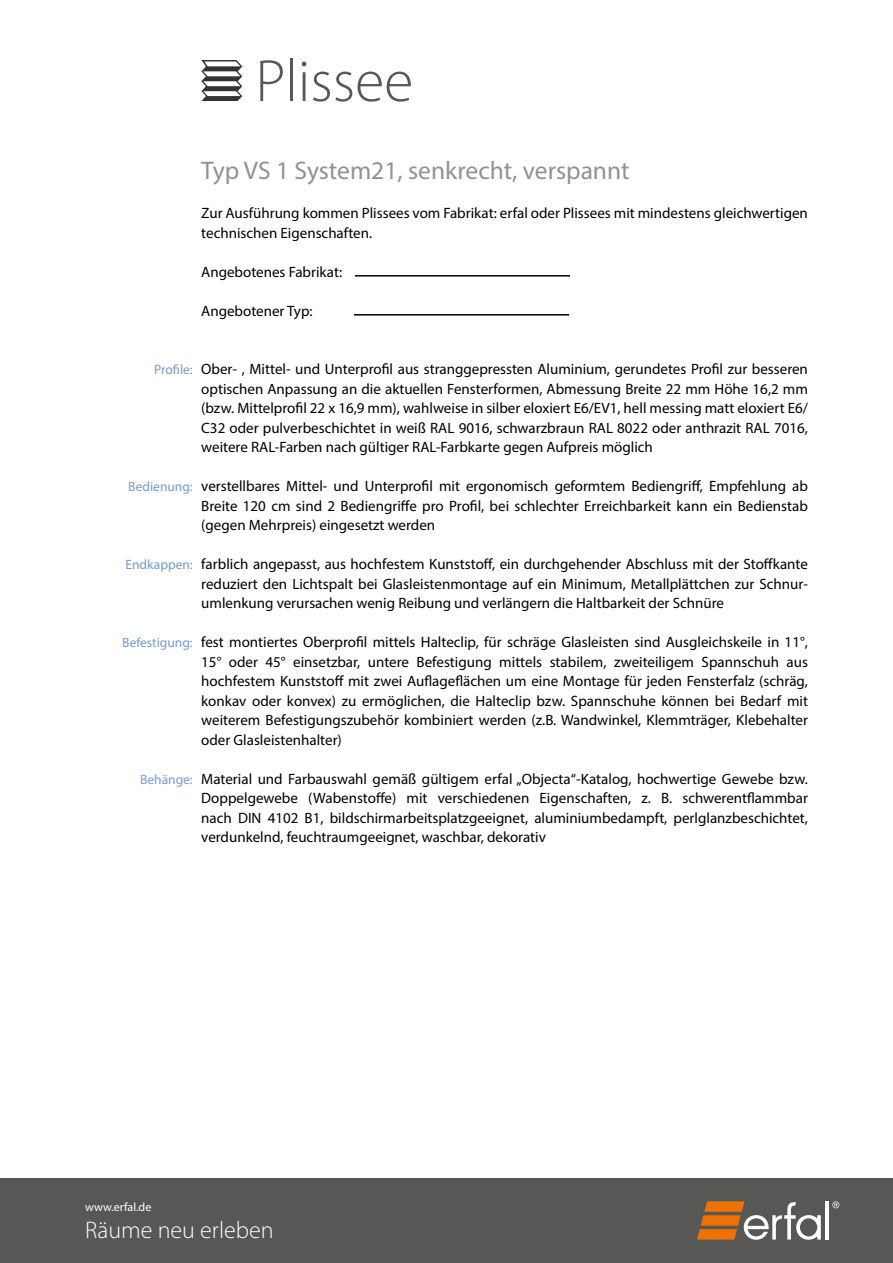
<style>
.page{position:relative;width:893px;height:1263px;background:#fff}
.page>*{position:absolute;margin:0;border:0;box-sizing:border-box;transform-origin:0 0}
.t1{font:300 60px "Myriad Pro";color:#575756}
.t2{font:25.5px "Myriad Pro";color:#929292}
.t3{font:300 24px "Myriad Pro";color:#fff}
.t4{font:15px/19.5px "Myriad Pro";color:#000;text-align:justify}
.t5{font:13.5px "Myriad Pro";color:#759bd2}
.t6{font:12px "Myriad Pro";color:#fff}
</style>
<div class="page">
<div style="left:0;top:1178px;width:893px;height:85px;background:#575756"></div>
<hr style="left:826px;top:1201px;width:3px;height:38px;background:#fff">
<svg style="left:832px;top:1201px;width:7px;height:7px"></svg>
<svg style="left:697px;top:1201px;width:124px;height:38px"></svg>
<svg style="left:201px;top:60px;width:41px;height:41px"></svg>
<hr style="left:355px;top:275px;width:215px;height:2px;background:#000">
<hr style="left:354px;top:314px;width:215px;height:2px;background:#000">
<h1 class="t1" style="left:255px;top:45px;width:159px">Plissee</h1>
<h2 class="t2" style="left:201px;top:155px;width:430px">Typ VS 1 System21, senkrecht, verspannt</h2>
<p class="t4" style="left:201px;top:203px;width:608px">Zur Ausführung kommen Plissees vom Fabrikat: erfal oder Plissees mit mindestens gleichwertigen technischen Eigenschaften.</p>
<p class="t4" style="left:201px;top:262px;width:142px">Angebotenes Fabrikat:</p>
<p class="t4" style="left:201px;top:301px;width:113px">Angebotener Typ:</p>
<p class="t5" style="left:154px;top:361px;width:40px">Profile:</p>
<p class="t5" style="left:128px;top:478px;width:66px">Bedienung:</p>
<p class="t5" style="left:126px;top:556px;width:69px">Endkappen:</p>
<p class="t5" style="left:122px;top:634px;width:72px">Befestigung:</p>
<p class="t5" style="left:140px;top:771px;width:54px">Behänge:</p>
<p class="t4" style="left:201px;top:359px;width:608px">Ober- , Mittel- und Unterprofil aus stranggepressten Aluminium, gerundetes Profil zur besseren optischen Anpassung an die aktuellen Fensterformen, Abmessung Breite 22 mm Höhe 16,2 mm (bzw. Mittelprofil 22 x 16,9 mm), wahlweise in silber eloxiert E6/EV1, hell messing matt eloxiert E6/ C32 oder pulverbeschichtet in weiß RAL 9016, schwarzbraun RAL 8022 oder anthrazit RAL 7016, weitere RAL-Farben nach gültiger RAL-Farbkarte gegen Aufpreis möglich</p>
<p class="t4" style="left:201px;top:476px;width:608px">verstellbares Mittel- und Unterprofil mit ergonomisch geformtem Bediengriff, Empfehlung ab Breite 120 cm sind 2 Bediengriffe pro Profil, bei schlechter Erreichbarkeit kann ein Bedienstab (gegen Mehrpreis) eingesetzt werden</p>
<p class="t4" style="left:201px;top:554px;width:608px">farblich angepasst, aus hochfestem Kunststoff, ein durchgehender Abschluss mit der Stoffkante reduziert den Lichtspalt bei Glasleistenmontage auf ein Minimum, Metallplättchen zur Schnur&shy;umlenkung verursachen wenig Reibung und verlängern die Haltbarkeit der Schnüre</p>
<p class="t4" style="left:201px;top:632px;width:608px">fest montiertes Oberprofil mittels Halteclip, für schräge Glasleisten sind Ausgleichskeile in 11°, 15° oder 45° einsetzbar, untere Befestigung mittels stabilem, zweiteiligem Spannschuh aus hochfestem Kunststoff mit zwei Auflageflächen um eine Montage für jeden Fensterfalz (schräg, konkav oder konvex) zu ermöglichen, die Halteclip bzw. Spannschuhe können bei Bedarf mit weiterem Befestigungszubehör kombiniert werden (z.B. Wandwinkel, Klemmträger, Klebehalter oder Glasleistenhalter)</p>
<p class="t4" style="left:201px;top:769px;width:608px">Material und Farbauswahl gemäß gültigem erfal „Objecta“-Katalog, hochwertige Gewebe bzw.<br>Doppelgewebe (Wabenstoffe) mit verschiedenen Eigenschaften, z. B. schwerentflammbar nach DIN 4102 B1, bildschirmarbeitsplatzgeeignet, aluminiumbedampft, perlglanzbeschichtet, verdunkelnd, feuchtraumgeeignet, waschbar, dekorativ</p>
<p class="t6" style="left:85px;top:1200px;width:68px">www.erfal.de</p>
<h3 class="t3" style="left:85px;top:1216px;width:190px">Räume neu erleben</h3>
</div>
